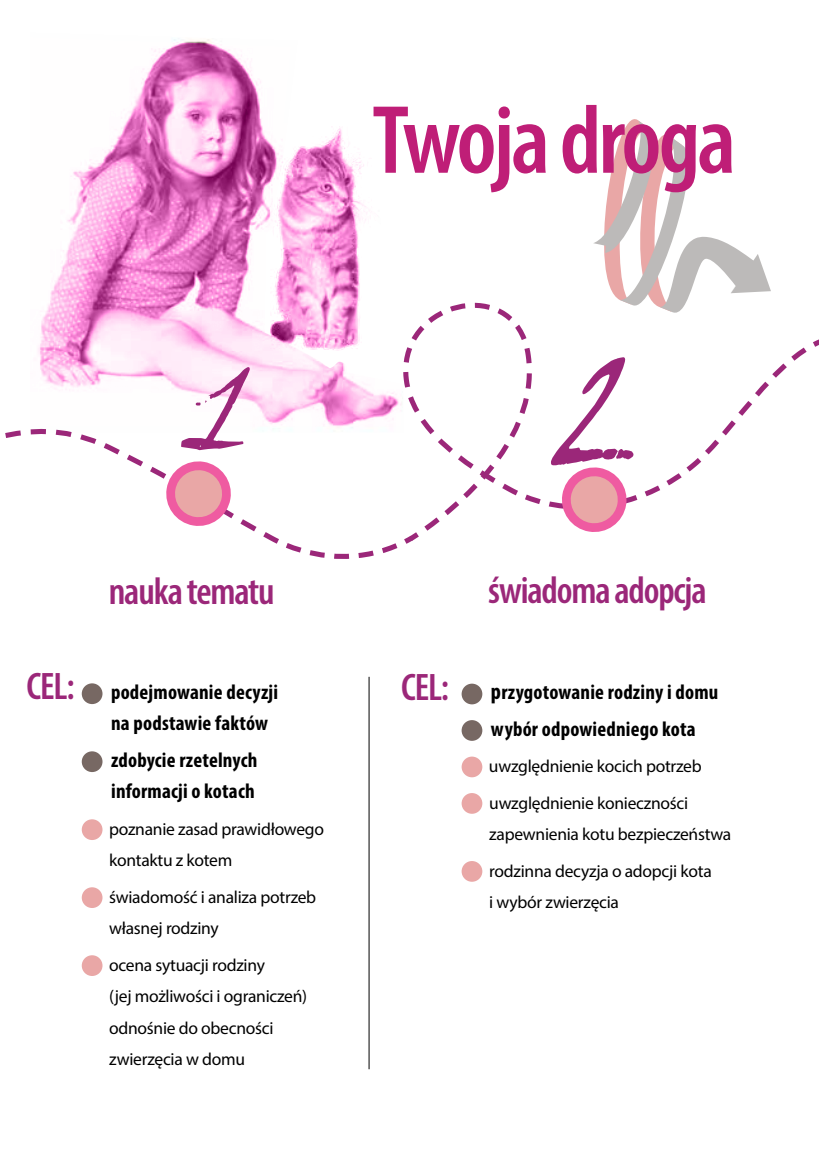
<style>
.page{position:relative;width:819px;height:1166px;background:#fff}
.page>*{position:absolute;margin:0;border:0;box-sizing:border-box;transform-origin:0 0}
.t1{font:600 condensed 98px "Myriad Pro";letter-spacing:-.03em;color:#bf1e77}
.t2{font:600 condensed 38.5px "Myriad Pro";letter-spacing:-.03em;color:#9b2779}
.t3{font:700 condensed 21px/31.5px "Myriad Pro";letter-spacing:.01em;color:#000}
.t4{font:17.5px/31.5px "Myriad Pro";letter-spacing:-.015em;color:#000}
.s1{font-size:22.75px}
</style>
<div class="page">
<svg style="left:67px;top:39px;width:194px;height:188px"></svg>
<svg style="left:5px;top:227px;width:275px;height:317px"></svg>
<div style="left:82px;top:683px;width:20px;height:21px;background:#776863;border-radius:50%"></div>
<div style="left:82px;top:751px;width:20px;height:21px;background:#776863;border-radius:50%"></div>
<div style="left:82px;top:819px;width:20px;height:21px;background:#e9a7a6;border-radius:50%"></div>
<div style="left:82px;top:887px;width:20px;height:21px;background:#e9a7a6;border-radius:50%"></div>
<div style="left:82px;top:955px;width:20px;height:21px;background:#e9a7a6;border-radius:50%"></div>
<div style="left:461px;top:684px;width:21px;height:20px;background:#776863;border-radius:50%"></div>
<div style="left:461px;top:720px;width:21px;height:21px;background:#776863;border-radius:50%"></div>
<div style="left:461px;top:756px;width:21px;height:21px;background:#e9a7a6;border-radius:50%"></div>
<div style="left:461px;top:793px;width:21px;height:21px;background:#e9a7a6;border-radius:50%"></div>
<div style="left:461px;top:861px;width:21px;height:21px;background:#e9a7a6;border-radius:50%"></div>
<svg style="left:280px;top:119px;width:536px;height:440px"></svg>
<svg style="left:121px;top:367px;width:146px;height:172px"></svg>
<hr style="left:368px;top:677px;width:1px;height:392px;background:#000">
<img style="left:261px;top:119px;width:119px;height:231px">
<svg style="left:248px;top:124px;width:129px;height:251px"></svg>
<h1 class="t1" style="left:372px;top:80px;width:365px">Twoja droga</h1>
<h2 class="t2" style="left:109px;top:567px;width:167px">nauka tematu</h2>
<h2 class="t2" style="left:488px;top:566px;width:220px">świadoma adopcja</h2>
<h2 class="t2" style="left:26px;top:663px;width:50px">CEL:</h2>
<h2 class="t2" style="left:401px;top:663px;width:50px">CEL:</h2>
<p class="t3" style="left:491px;top:673px;width:229px;line-height:36.4px"><span class="s1">p</span>rzygotowanie rodziny i domu wybór odpowiedniego kota</p>
<p class="t4" style="left:489px;top:748px;width:214px;line-height:36.4px">uwzględnienie kocich potrzeb uwzględnienie konieczności</p>
<p class="t4" style="left:489px;top:816px;width:243px;line-height:36.4px">zapewnienia kotu bezpieczeństwa rodzinna decyzja o adopcji kota</p>
<p class="t4" style="left:489px;top:886px;width:131px">i wybór zwierzęcia</p>
<p class="t3" style="left:111px;top:676px;width:168px">podejmowanie decyzji na podstawie faktów</p>
<p class="t3" style="left:111px;top:743px;width:148px">zdobycie rzetelnych informacji o kotach</p>
<p class="t4" style="left:109px;top:813px;width:216px">poznanie zasad prawidłowego kontaktu z kotem</p>
<p class="t4" style="left:109px;top:881px;width:208px">świadomość i analiza potrzeb własnej rodziny</p>
<p class="t4" style="left:109px;top:949px;width:199px">ocena sytuacji rodziny<br>(jej możliwości i ograniczeń) odnośnie do obecności zwierzęcia w domu</p>
</div>
